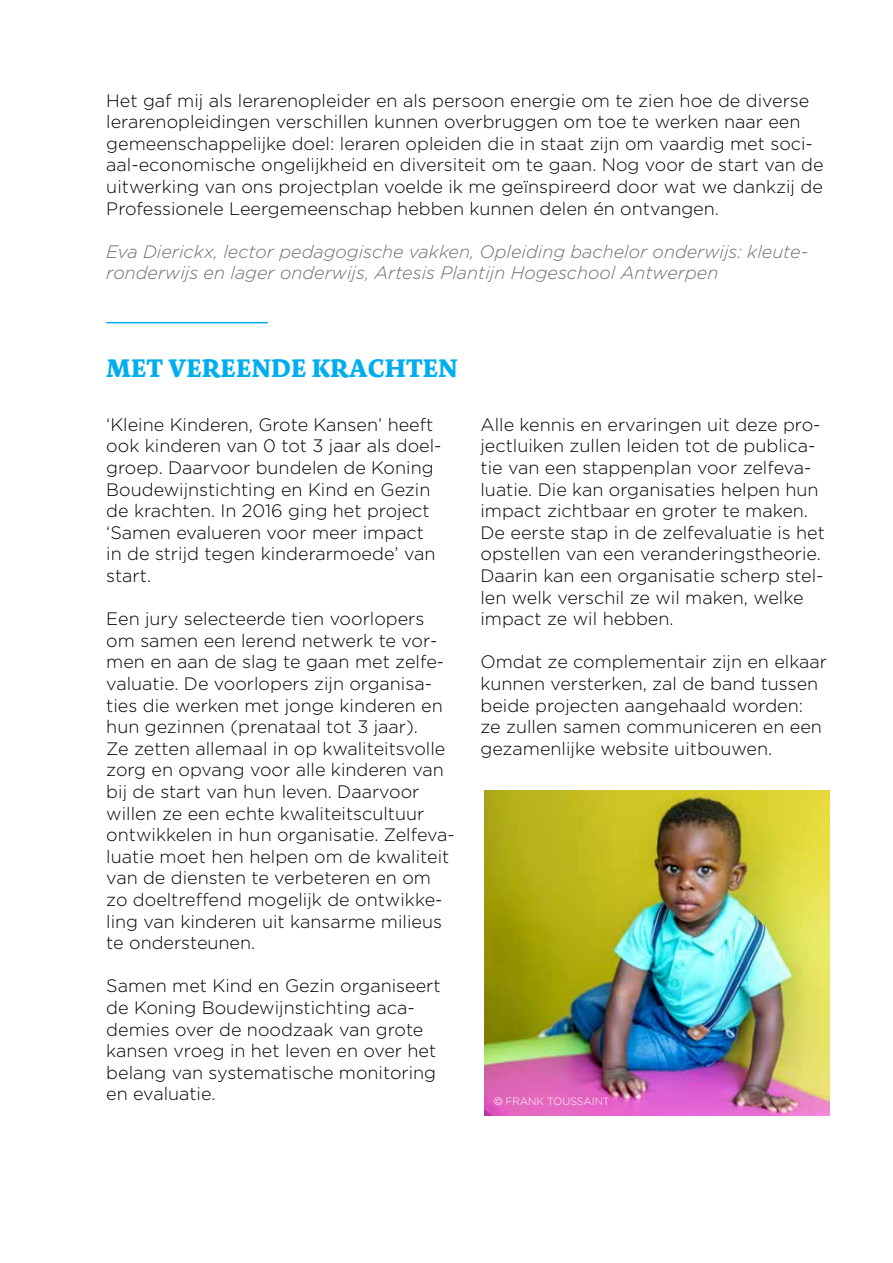
<style>
.page{position:relative;width:893px;height:1263px;background:#fff}
.page>*{position:absolute;margin:0;border:0;box-sizing:border-box;transform-origin:0 0}
.t1{font:700 27px "Dolly Pro";color:#00aeef}
.t2{font:300 18px/21.6px "Gotham";color:#000}
.t3{font:italic 300 18px/21.6px "Gotham";color:#6d6e71}
.t4{font:300 10.5px "Gotham";color:#fff}
.s1{font-family:"Helvetica"}
</style>
<div class="page">
<hr style="left:106px;top:322px;width:162px;height:1px;background:#00aeef">
<img style="left:485px;top:791px;width:344px;height:324px">
<p class="t2" style="left:106px;top:89px;width:719px">Het gaf mij als lerarenopleider en als persoon energie om te zien hoe de diverse lerarenopleidingen verschillen kunnen overbruggen om toe te werken naar een gemeenschappelijke doel: leraren opleiden die in staat zijn om vaardig met soci&shy;aal-economische ongelijkheid en diversiteit om te gaan. Nog voor de start van de uitwerking van ons projectplan voelde ik me geïnspireerd door wat we dankzij de Professionele Leergemeenschap hebben kunnen delen én ontvangen.</p>
<p class="t3" style="left:106px;top:240px;width:703px">Eva Dierickx, lector pedagogische vakken, Opleiding bachelor onderwijs: kleute&shy;ronderwijs en lager onderwijs, Artesis Plantijn Hogeschool Antwerpen</p>
<h1 class="t1" style="left:106px;top:350px;width:353px">MET VEREENDE KRACHTEN</h1>
<p class="t2" style="left:106px;top:413px;width:337px">‘Kleine Kinderen, Grote Kansen’ heeft ook kinderen van 0 tot 3 jaar als doel&shy;groep. Daarvoor bundelen de Koning<br>Boudewijnstichting en Kind en Gezin de krachten. In 2016 ging het project ‘Samen evalueren voor meer impact in de strijd tegen kinderarmoede’ van start.</p>
<p class="t2" style="left:106px;top:607px;width:350px">Een jury selecteerde tien voorlopers om samen een lerend netwerk te vor&shy;men en aan de slag te gaan met zelfe&shy;valuatie. De voorlopers zijn organisa&shy;ties die werken met jonge kinderen en hun gezinnen (prenataal tot 3 jaar).<br>Ze zetten allemaal in op kwaliteitsvolle zorg en opvang voor alle kinderen van bij de start van hun leven. Daarvoor willen ze een echte kwaliteitscultuur ontwikkelen in hun organisatie. Zelfeva&shy;luatie moet hen helpen om de kwaliteit van de diensten te verbeteren en om zo doeltreffend mogelijk de ontwikke&shy;ling van kinderen uit kansarme milieus te ondersteunen.</p>
<p class="t2" style="left:106px;top:975px;width:336px">Samen met Kind en Gezin organiseert de Koning Boudewijnstichting aca&shy;demies over de noodzaak van grote kansen vroeg in het leven en over het belang van systematische monitoring en evaluatie.</p>
<p class="t2" style="left:480px;top:413px;width:346px">Alle kennis en ervaringen uit deze pro&shy;jectluiken zullen leiden tot de publica&shy;tie van een stappenplan voor zelfeva&shy;luatie. Die kan organisaties helpen hun impact zichtbaar en groter te maken.<br>De eerste stap in de zelfevaluatie is het opstellen van een veranderingstheorie.<br>Daarin kan een organisatie scherp stel&shy;len welk verschil ze wil maken, welke impact ze wil hebben.</p>
<p class="t2" style="left:480px;top:651px;width:348px">Omdat ze complementair zijn en elkaar kunnen versterken, zal de band tussen beide projecten aangehaald worden: ze zullen samen communiceren en een gezamenlijke website uitbouwen.</p>
<p class="t4" style="left:494px;top:1094px;width:117px"><span class="s1">©</span> FRANK TOUSSAINT</p>
</div>
